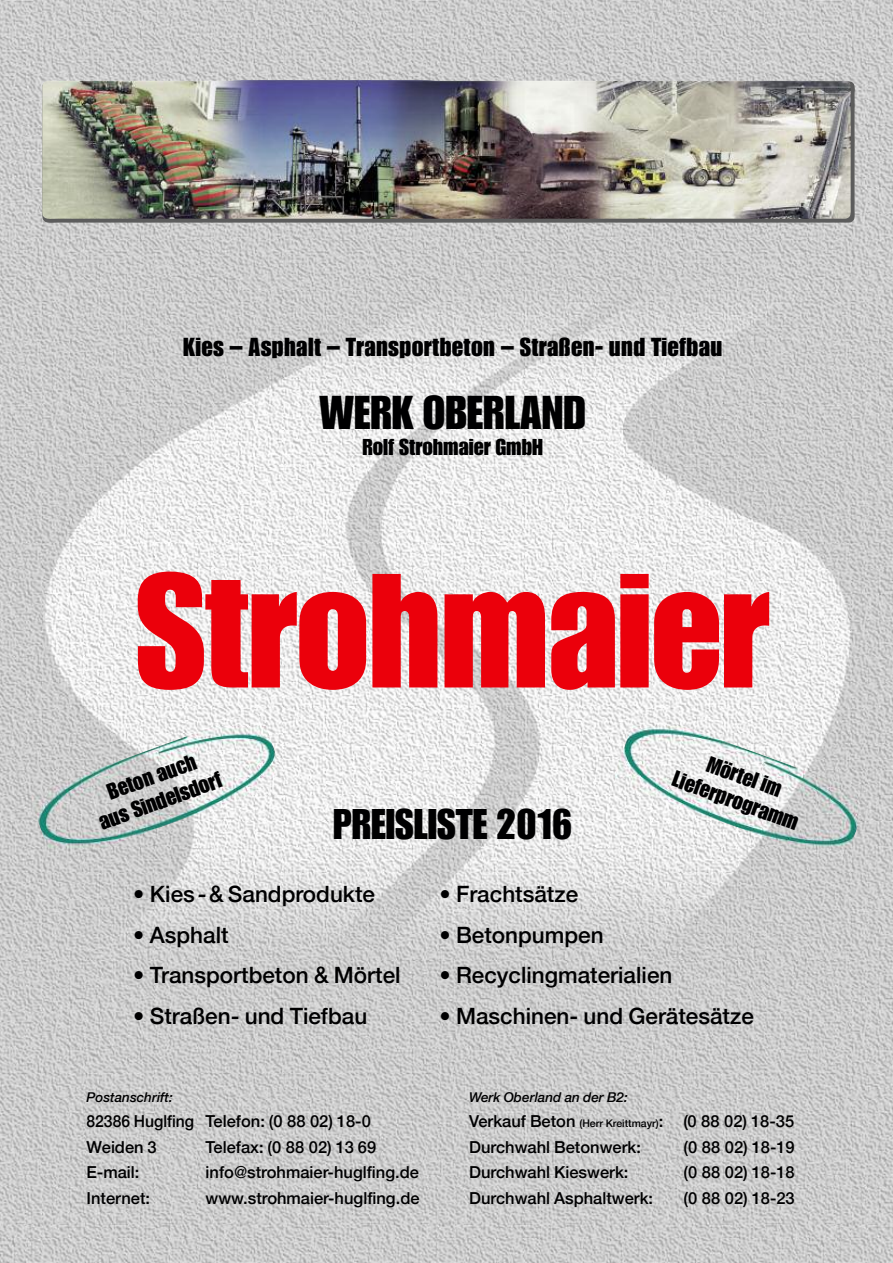
<style>
.page{position:relative;width:893px;height:1263px;background:#fff}
.page>*{position:absolute;margin:0;border:0;box-sizing:border-box;transform-origin:0 0}
.t1{font:159px "Impact";letter-spacing:-.01em;color:#eb000b}
.t2{font:46.5px "Impact";color:#000001}
.t3{font:42px "Impact";color:#000001}
.t4{font:25.5px "Impact";letter-spacing:.015em;color:#000001}
.t5{font:500 22.5px "Helvetica Neue";color:#000001}
.t6{font:22.5px/25.5px "Impact";color:#000001;text-align:center}
.t7{font:500 16.5px "Helvetica Neue";color:#000001}
.t8{font:500 16.5px "Helvetica Neue";color:#000001;scale:.95 1}
.t9{font:italic 500 13.5px "Helvetica Neue";color:#000001}
.s1{font-size:10.5px}
</style>
<div class="page">
<img style="left:0;top:0;width:893px;height:1263px">
<img style="left:42px;top:81px;width:813px;height:142px">
<img style="left:42px;top:80px;width:809px;height:139px">
<img style="left:32px;top:714px;width:254px;height:151px">
<img style="left:615px;top:714px;width:254px;height:151px">
<h3 class="t4" style="left:183px;top:338px;width:540px">Kies – Asphalt – Transportbeton – Straßen- und Tiefbau</h3>
<h2 class="t2" style="left:320px;top:396px;width:268px">WERK OBERLAND</h2>
<h3 class="t6" style="left:362px;top:435px;width:182px">Rolf Strohmaier GmbH</h3>
<h1 class="t1" style="left:136px;top:574px;width:636px">Strohmaier</h1>
<h3 class="t6" style="left:87px;top:787px;width:131px;rotate:-20deg">Beton auch<br>aus Sindelsdorf</h3>
<h3 class="t6" style="left:686px;top:743px;width:134px;rotate:20deg">Mörtel im<br>Lieferprogramm</h3>
<h3 class="t3" style="left:333px;top:809px;width:241px">PREISLISTE 2016</h3>
<h3 class="t5" style="left:133px;top:880px;width:243px">• Kies-&amp; Sandprodukte</h3>
<h3 class="t5" style="left:439px;top:880px;width:140px">• Frachtsätze</h3>
<h3 class="t5" style="left:133px;top:920px;width:97px">• Asphalt</h3>
<h3 class="t5" style="left:439px;top:920px;width:166px">• Betonpumpen</h3>
<h3 class="t5" style="left:133px;top:961px;width:269px">• Transportbeton &amp; Mörtel</h3>
<h3 class="t5" style="left:439px;top:961px;width:234px">• Recyclingmaterialien</h3>
<h3 class="t5" style="left:133px;top:1001px;width:235px">• Straßen- und Tiefbau</h3>
<h3 class="t5" style="left:439px;top:1001px;width:316px">• Maschinen- und Gerätesätze</h3>
<p class="t9" style="left:87px;top:1088px;width:88px">Postanschrift:</p>
<p class="t9" style="left:469px;top:1088px;width:160px">Werk Oberland an der B2:</p>
<p class="t8" style="left:87px;top:1111px;width:301px">82386 Huglfing Telefon: (0 88 02) 18-0</p>
<p class="t7" style="left:469px;top:1111px;width:326px">Verkauf Beton <span class="s1">(Herr Kreittmayr)</span>: (0 88 02) 18-35</p>
<p class="t7" style="left:87px;top:1136px;width:72px">Weiden 3</p>
<p class="t7" style="left:206px;top:1136px;width:172px">Telefax: (0 88 02) 13 69</p>
<p class="t7" style="left:469px;top:1136px;width:173px">Durchwahl Betonwerk:</p>
<p class="t7" style="left:684px;top:1136px;width:113px">(0 88 02) 18-19</p>
<p class="t7" style="left:87px;top:1162px;width:54px">E-mail:</p>
<p class="t7" style="left:206px;top:1162px;width:215px">info@strohmaier-huglfing.de</p>
<p class="t7" style="left:469px;top:1162px;width:161px">Durchwahl Kieswerk:</p>
<p class="t7" style="left:684px;top:1162px;width:113px">(0 88 02) 18-18</p>
<p class="t7" style="left:87px;top:1187px;width:65px">Internet:</p>
<p class="t7" style="left:206px;top:1187px;width:215px">www.strohmaier-huglfing.de</p>
<p class="t7" style="left:469px;top:1187px;width:185px">Durchwahl Asphaltwerk:</p>
<p class="t7" style="left:684px;top:1187px;width:113px">(0 88 02) 18-23</p>
</div>
